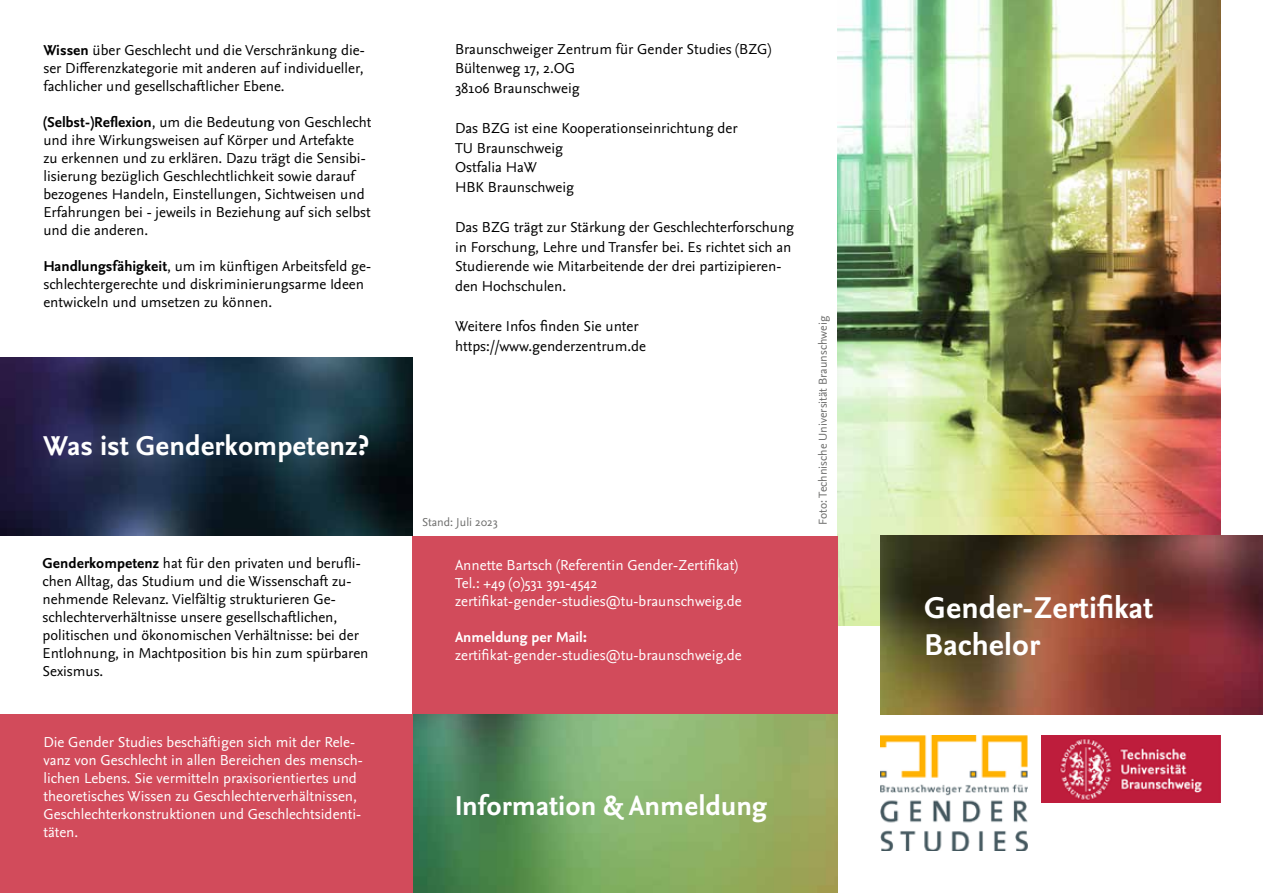
<style>
.page{position:relative;width:1263px;height:893px;background:#fff}
.page>*{position:absolute;margin:0;border:0;box-sizing:border-box;transform-origin:0 0}
.t1{font:700 31.5px/37.8px "Nexus Sans Pro";color:#fff}
.t2{font:700 28.5px "Nexus Sans Pro";color:#fff}
.t3{font:15px/18px "Nexus Sans Pro";color:#000}
.t4{font:15px/18px "Nexus Sans Pro";color:#fff}
.t5{font:700 15px "Nexus Sans Pro";color:#fff}
.t6{font:12px "Nexus Sans Pro";color:#6d6d6c}
.s1{font-weight:700}
</style>
<div class="page">
<img style="left:838px;top:0;width:382px;height:625px">
<div style="left:412px;top:536px;width:426px;height:178px;background:#d24b5b"></div>
<img style="left:412px;top:714px;width:426px;height:179px">
<div style="left:0;top:714px;width:412px;height:179px;background:#d24b5b"></div>
<img style="left:0;top:357px;width:412px;height:179px">
<img style="left:880px;top:536px;width:383px;height:178px">
<img style="left:880px;top:736px;width:147px;height:114px">
<img style="left:1041px;top:736px;width:179px;height:66px">
<p class="t3" style="left:43px;top:40px;width:323px;text-align:justify"><span class="s1">Wissen</span> über Geschlecht und die Verschränkung die&shy;ser Differenzkategorie mit anderen auf individueller, fachlicher und gesellschaftlicher Ebene.</p>
<p class="t3" style="left:43px;top:112px;width:330px"><span class="s1">(Selbst-)Reflexion</span>, um die Bedeutung von Geschlecht und ihre Wirkungsweisen auf Körper und Artefakte zu erkennen und zu erklären. Dazu trägt die Sensibi&shy;lisierung bezüglich Geschlechtlichkeit sowie darauf bezogenes Handeln, Einstellungen, Sichtweisen und Erfahrungen bei - jeweils in Beziehung auf sich selbst und die anderen.</p>
<p class="t3" style="left:43px;top:256px;width:330px"><span class="s1">Handlungsfähigkeit</span>, um im künftigen Arbeitsfeld ge&shy;schlechtergerechte und diskriminierungsarme Ideen entwickeln und umsetzen zu können.</p>
<h2 class="t2" style="left:43px;top:424px;width:328px">Was ist Genderkompetenz?</h2>
<p class="t3" style="left:43px;top:553px;width:328px"><span class="s1">Genderkompetenz</span> hat für den privaten und berufli&shy;chen Alltag, das Studium und die Wissenschaft zu&shy;nehmende Relevanz. Vielfältig strukturieren Ge&shy;schlechterverhältnisse unsere gesellschaftlichen, politischen und ökonomischen Verhältnisse: bei der Entlohnung, in Machtposition bis hin zum spürbaren Sexismus.</p>
<p class="t4" style="left:43px;top:732px;width:321px">Die Gender Studies beschäftigen sich mit der Rele&shy;vanz von Geschlecht in allen Bereichen des mensch&shy;lichen Lebens. Sie vermitteln praxisorientiertes und theoretisches Wissen zu Geschlechterverhältnissen, Geschlechterkonstruktionen und Geschlechtsidenti&shy;täten.</p>
<p class="t3" style="left:455px;top:38px;width:318px;line-height:19.8px">Braunschweiger Zentrum für Gender Studies (BZG)<br>Bültenweg 17, 2.OG<br>38106 Braunschweig</p>
<p class="t3" style="left:455px;top:117px;width:284px;line-height:19.8px">Das BZG ist eine Kooperationseinrichtung der<br>TU Braunschweig<br>Ostfalia HaW<br>HBK Braunschweig</p>
<p class="t3" style="left:455px;top:216px;width:341px;line-height:19.8px">Das BZG trägt zur Stärkung der Geschlechterforschung in Forschung, Lehre und Transfer bei. Es richtet sich an Studierende wie Mitarbeitende der drei partizipieren&shy;den Hochschulen.</p>
<p class="t3" style="left:455px;top:315px;width:193px;line-height:19.8px">Weitere Infos finden Sie unter https://www.genderzentrum.de</p>
<p class="t6" style="left:422px;top:513px;width:77px">Stand: Juli 2023</p>
<p class="t4" style="left:455px;top:555px;width:288px">Annette Bartsch (Referentin Gender-Zertifikat)<br>Tel.: +49 (0)531 391-4542 zertifikat-gender-studies@tu-braunschweig.de</p>
<p class="t5" style="left:455px;top:626px;width:133px">Anmeldung per Mail:</p>
<p class="t4" style="left:455px;top:645px;width:288px">zertifikat-gender-studies@tu-braunschweig.de</p>
<p class="t6" style="left:814px;top:525px;width:211px;rotate:-90deg">Foto: Technische Universität Braunschweig</p>
<h2 class="t2" style="left:455px;top:785px;width:314px">Information &amp; Anmeldung</h2>
<h1 class="t1" style="left:924px;top:587px;width:231px">Gender-Zertifikat<br>Bachelor</h1>
</div>
